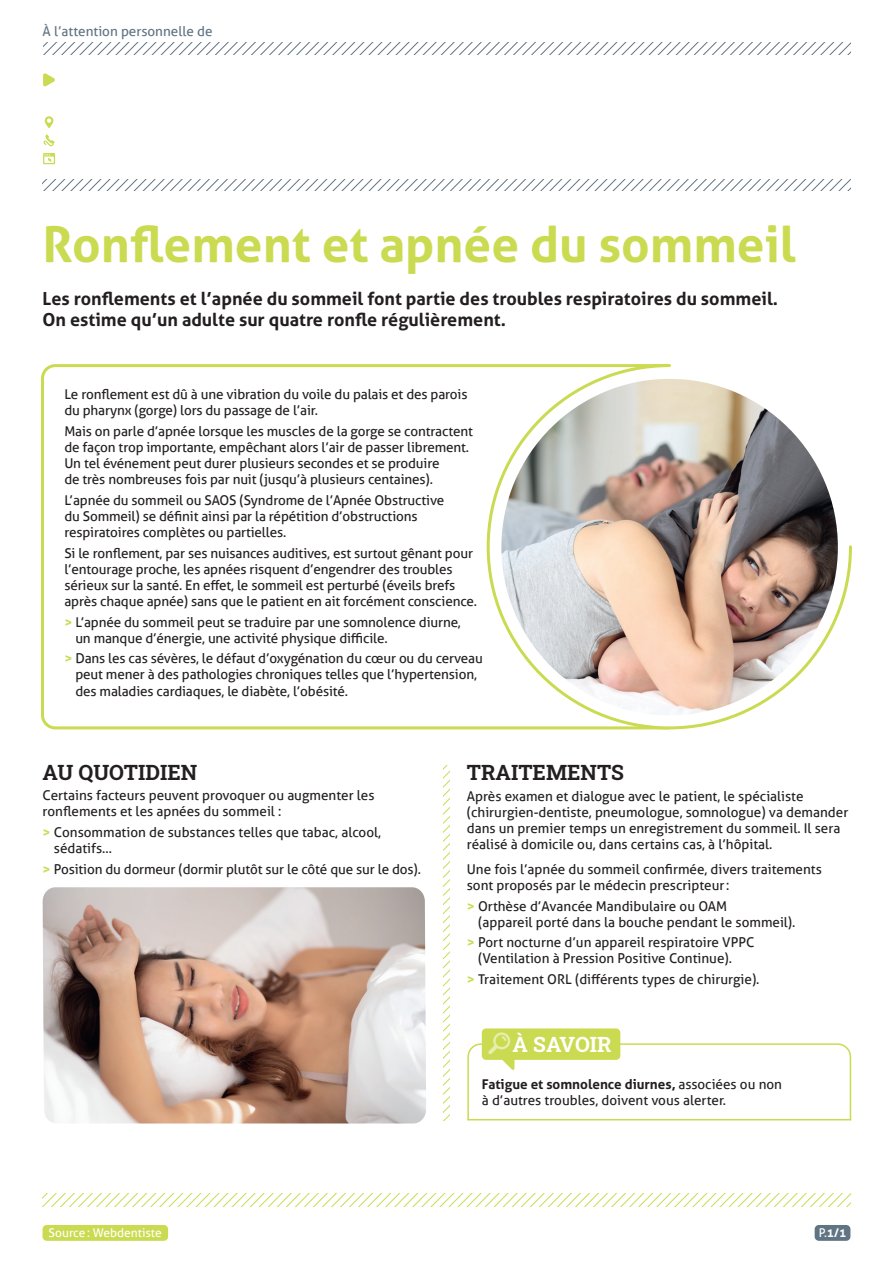
<style>
.page{position:relative;width:893px;height:1263px;background:#fff}
.page>*{position:absolute;margin:0;border:0;box-sizing:border-box;transform-origin:0 0}
.t1{font:700 49.5px "Aller";color:#cadb51}
.t2{font:700 21px "Roboto Slab";color:#231f20}
.t3{font:700 21px "Roboto Slab";color:#fff}
.t4{font:700 18px/21.6px "Aller";color:#231f20}
.t5{font:13.5px/16.2px "Aller";letter-spacing:-.01em;color:#231f20}
.t6{font:13.5px "Aller";color:#607484}
.t7{font:12px "Aller";color:#fff}
.t8{font:700 12px "Aller";color:#fff}
.s1{font-weight:700;color:#cadb51}
.s2{font-weight:700}
.s3{font-weight:400}
</style>
<div class="page">
<svg style="left:43px;top:43px;width:808px;height:11px"></svg>
<svg style="left:43px;top:179px;width:807px;height:11px"></svg>
<svg style="left:43px;top:73px;width:12px;height:14px"></svg>
<svg style="left:43px;top:153px;width:12px;height:11px"></svg>
<svg style="left:43px;top:134px;width:12px;height:13px"></svg>
<svg style="left:45px;top:116px;width:8px;height:12px"></svg>
<svg style="left:41px;top:364px;width:444px;height:366px"></svg>
<svg style="left:485px;top:364px;width:367px;height:366px"></svg>
<div style="left:815px;top:1225px;width:35px;height:16px;background:#607484;border-radius:4px"></div>
<div style="left:43px;top:1225px;width:125px;height:16px;background:#cadb51;border-radius:4px"></div>
<svg style="left:43px;top:1194px;width:807px;height:12px"></svg>
<svg style="left:443px;top:765px;width:7px;height:355px"></svg>
<img style="left:501px;top:379px;width:337px;height:336px;border-radius:168px">
<div style="left:482px;top:1028px;width:138px;height:32px;background:#cadb51;border-radius:4px"></div>
<svg style="left:467px;top:1032px;width:385px;height:89px"></svg>
<img style="left:43px;top:887px;width:383px;height:236px">
<p class="t6" style="left:43px;top:23px;width:172px">À l’attention personnelle de</p>
<h1 class="t1" style="left:43px;top:214px;width:755px">Ronflement et apnée du sommeil</h1>
<h3 class="t4" style="left:43px;top:287px;width:737px">Les ronflements et l’apnée du sommeil font partie des troubles respiratoires du sommeil.<br>On estime qu’un adulte sur quatre ronfle régulièrement.</h3>
<p class="t5" style="left:64px;top:386px;width:405px">Le ronflement est dû à une vibration du voile du palais et des parois du pharynx (gorge) lors du passage de l’air.</p>
<p class="t5" style="left:64px;top:423px;width:410px">Mais on parle d’apnée lorsque les muscles de la gorge se contractent de façon trop importante, empêchant alors l’air de passer librement.<br>Un tel événement peut durer plusieurs secondes et se produire<br>de très nombreuses fois par nuit (jusqu’à plusieurs centaines).</p>
<p class="t5" style="left:64px;top:492px;width:381px">L’apnée du sommeil ou SAOS (Syndrome de l’Apnée Obstructive du Sommeil) se définit ainsi par la répétition d’obstructions respiratoires complètes ou partielles.</p>
<p class="t5" style="left:64px;top:545px;width:414px">Si le ronflement, par ses nuisances auditives, est surtout gênant pour l’entourage proche, les apnées risquent d’engendrer des troubles sérieux sur la santé. En effet, le sommeil est perturbé (éveils brefs après chaque apnée) sans que le patient en ait forcément conscience.</p>
<p class="t5" style="left:75px;top:614px;width:387px;text-indent:-11px"><span class="s1">&gt;</span> L’apnée du sommeil peut se traduire par une somnolence diurne, un manque d’énergie, une activité physique difficile.</p>
<p class="t5" style="left:75px;top:650px;width:409px;text-indent:-11px"><span class="s1">&gt;</span> Dans les cas sévères, le défaut d’oxygénation du cœur ou du cerveau peut mener à des pathologies chroniques telles que l’hypertension, des maladies cardiaques, le diabète, l’obésité.</p>
<h2 class="t2" style="left:43px;top:758px;width:156px">AU QUOTIDIEN</h2>
<h2 class="t2" style="left:467px;top:758px;width:159px">TRAITEMENTS</h2>
<p class="t5" style="left:43px;top:787px;width:333px">Certains facteurs peuvent provoquer ou augmenter les ronflements et les apnées du sommeil :</p>
<p class="t5" style="left:54px;top:824px;width:329px;text-indent:-11px"><span class="s1">&gt;</span> Consommation de substances telles que tabac, alcool, sédatifs…</p>
<p class="t5" style="left:43px;top:861px;width:380px"><span class="s1">&gt;</span> Position du dormeur (dormir plutôt sur le côté que sur le dos).</p>
<p class="t5" style="left:467px;top:788px;width:383px">Après examen et dialogue avec le patient, le spécialiste (chirurgien-dentiste, pneumologue, somnologue) va demander dans un premier temps un enregistrement du sommeil. Il sera réalisé à domicile ou, dans certains cas, à l’hôpital.</p>
<p class="t5" style="left:467px;top:861px;width:356px">Une fois l’apnée du sommeil confirmée, divers traitements sont proposés par le médecin prescripteur:</p>
<p class="t5" style="left:478px;top:898px;width:319px;text-indent:-11px"><span class="s1">&gt;</span> Orthèse d’Avancée Mandibulaire ou OAM<br>(appareil porté dans la bouche pendant le sommeil).</p>
<p class="t5" style="left:478px;top:934px;width:278px;text-indent:-11px"><span class="s1">&gt;</span> Port nocturne d’un appareil respiratoire VPPC (Ventilation à Pression Positive Continue).</p>
<p class="t5" style="left:467px;top:971px;width:294px"><span class="s1">&gt;</span> Traitement ORL (différents types de chirurgie).</p>
<h2 class="t3" style="left:513px;top:1030px;width:101px">À SAVOIR</h2>
<p class="t5" style="left:482px;top:1076px;width:302px"><span class="s2">Fatigue et somnolence diurnes,</span> associées ou non à d’autres troubles, doivent vous alerter.</p>
<p class="t7" style="left:49px;top:1225px;width:115px">Source: Webdentiste</p>
<p class="t8" style="left:819px;top:1225px;width:29px"><span class="s3">P.</span>1/1</p>
</div>
